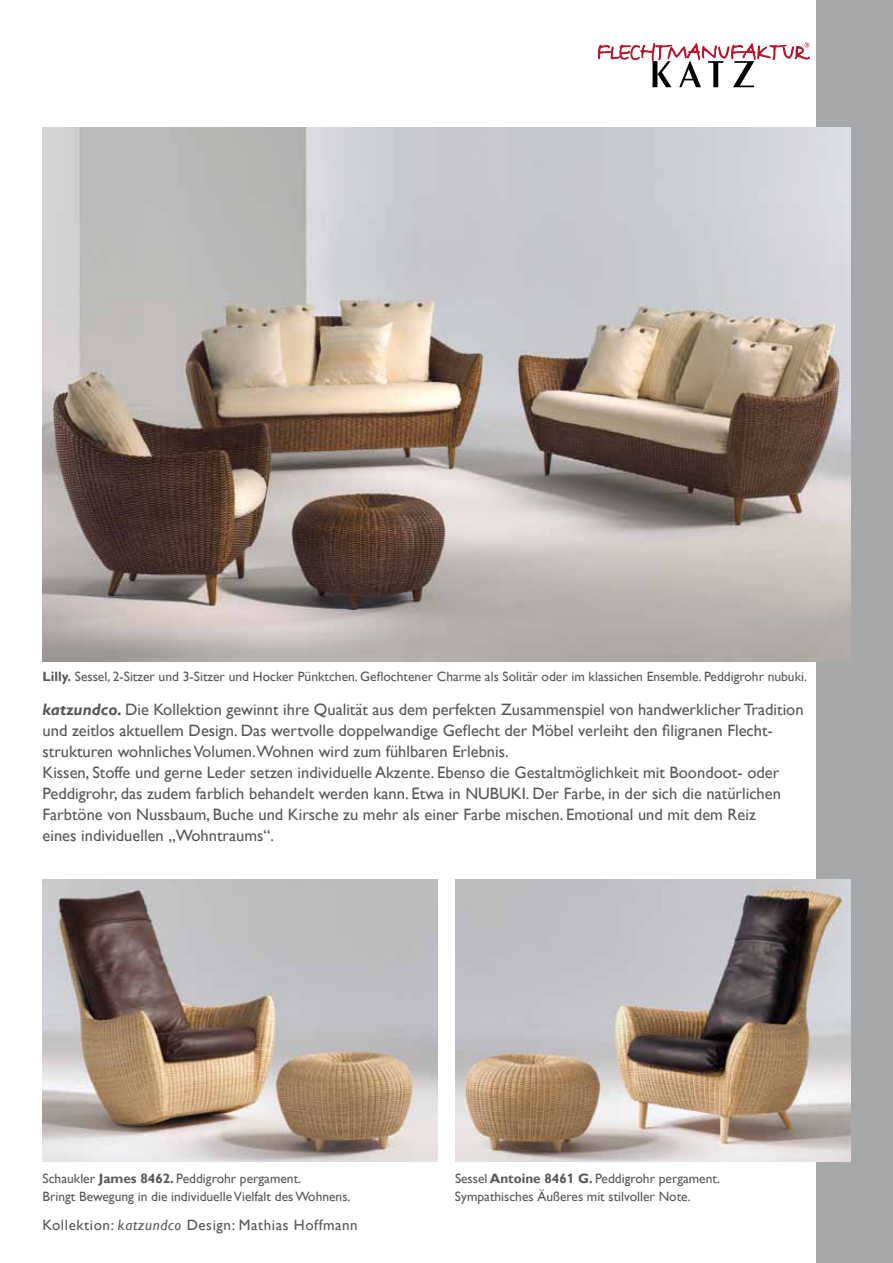
<style>
.page{position:relative;width:893px;height:1263px;background:#fff}
.page>*{position:absolute;margin:0;border:0;box-sizing:border-box;transform-origin:0 0}
.t1{font:16.5px/21px "Gill Sans";color:#58585a}
.t2{font:15px "Gill Sans";letter-spacing:.04em;color:#58585a}
.t3{font:13.5px/18px "Gill Sans";color:#58585a}
.s1{font-weight:700}
.s2{font-weight:700;font-style:italic}
.s3{font-family:"Gill Sans For Saab";font-weight:700}
.s4{font-style:italic}
</style>
<div class="page">
<div style="left:816px;top:0;width:77px;height:1263px;background:#a7a8aa"></div>
<svg style="left:598px;top:43px;width:212px;height:44px"></svg>
<img style="left:43px;top:128px;width:807px;height:534px">
<img style="left:43px;top:879px;width:395px;height:283px">
<img style="left:455px;top:879px;width:395px;height:283px">
<p class="t3" style="left:43px;top:668px;width:766px"><span class="s1">Lilly.</span> Sessel, 2-Sitzer und 3-Sitzer und Hocker Pünktchen. Geflochtener Charme als Solitär oder im klassichen Ensemble. Peddigrohr nubuki.</p>
<p class="t1" style="left:43px;top:699px;width:763px"><span class="s2">katzundco.</span> Die Kollektion gewinnt ihre Qualität aus dem perfekten Zusammenspiel von handwerklicher Tradition und zeitlos aktuellem Design. Das wertvolle doppelwandige Geflecht der Möbel verleiht den filigranen Flecht&shy;strukturen wohnliches Volumen.Wohnen wird zum fühlbaren Erlebnis.<br>Kissen, Stoffe und gerne Leder setzen individuelle Akzente. Ebenso die Gestaltmöglichkeit mit Boondoot- oder Peddigrohr, das zudem farblich behandelt werden kann. Etwa in NUBUKI. Der Farbe, in der sich die natürlichen Farbtöne von Nussbaum, Buche und Kirsche zu mehr als einer Farbe mischen. Emotional und mit dem Reiz<br>eines individuellen „Wohntraums“.</p>
<p class="t3" style="left:43px;top:1170px;width:310px">Schaukler <span class="s1">James 8462.</span> Peddigrohr pergament.<br>Bringt Bewegung in die individuelle Vielfalt des Wohnens.</p>
<p class="t3" style="left:455px;top:1170px;width:266px">Sessel <span class="s1">Antoine 846</span><span class="s3">1</span> <span class="s1">G.</span> Peddigrohr pergament.<br>Sympathisches Äußeres mit stilvoller Note.</p>
<p class="t2" style="left:43px;top:1217px;width:317px">Kollektion: <span class="s4">katzundco</span> Design: Mathias Hoffmann</p>
</div>
